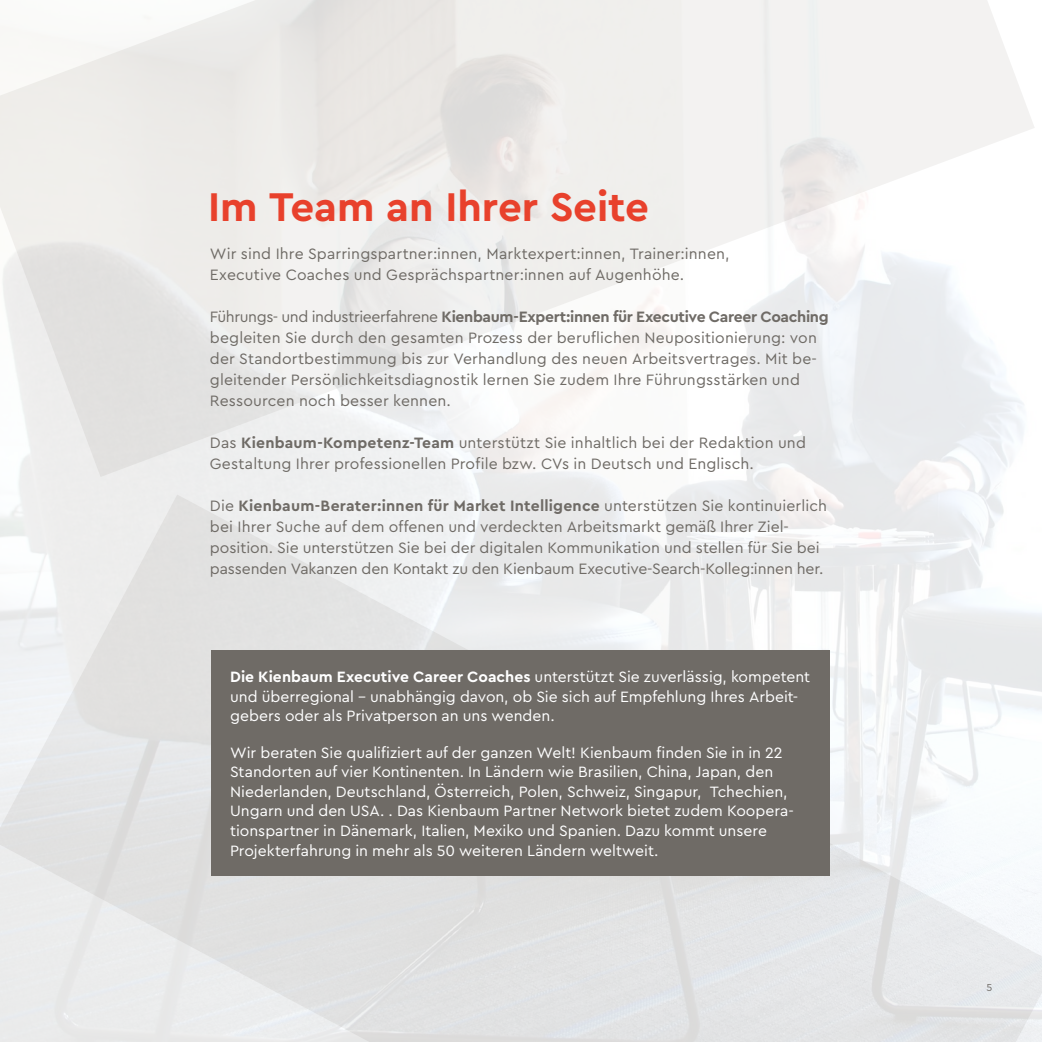
<style>
.page{position:relative;width:1042px;height:1042px;background:#fff}
.page>*{position:absolute;margin:0;border:0;box-sizing:border-box;transform-origin:0 0}
.t1{font:700 42px "Cera Pro";color:#e8412c}
.t2{font:15.75px/21px "Cera Pro";letter-spacing:.01em;color:#6f6b66}
.t3{font:15.75px/19.6px "Cera Pro";color:#fff}
.t4{font:10.5px "Cera Pro";color:#6f6b66}
.s1{font-weight:700}
</style>
<div class="page">
<img style="left:0;top:0;width:1042px;height:1042px">
<div style="left:211px;top:650px;width:618px;height:225px;background:#6f6b66"></div>
<h1 class="t1" style="left:208px;top:179px;width:442px">Im Team an Ihrer Seite</h1>
<p class="t2" style="left:210px;top:242px;width:521px">Wir sind Ihre Sparringspartner:innen, Marktexpert:innen, Trainer:innen,<br>Executive Coaches und Gesprächspartner:innen auf Augenhöhe.</p>
<p class="t2" style="left:210px;top:305px;width:620px">Führungs- und industrieerfahrene <span class="s1">Kienbaum-Expert:innen für Executive Career Coaching </span>begleiten Sie durch den gesamten Prozess der beruflichen Neupositionierung: von der Standortbestimmung bis zur Verhandlung des neuen Arbeitsvertrages. Mit be&shy;gleitender Persönlichkeitsdiagnostik lernen Sie zudem Ihre Führungsstärken und Ressourcen noch besser kennen.</p>
<p class="t2" style="left:210px;top:431px;width:597px">Das <span class="s1">Kienbaum-Kompetenz-Team</span> unterstützt Sie inhaltlich bei der Redaktion und<br>Gestaltung Ihrer professionellen Profile bzw. CVs in Deutsch und Englisch.</p>
<p class="t2" style="left:210px;top:494px;width:619px">Die <span class="s1">Kienbaum-Berater:innen für Market Intelligence</span> unterstützen Sie kontinuierlich bei Ihrer Suche auf dem offenen und verdeckten Arbeitsmarkt gemäß Ihrer Ziel&shy;position. Sie unterstützen Sie bei der digitalen Kommunikation und stellen für Sie bei passenden Vakanzen den Kontakt zu den Kienbaum Executive-Search-Kolleg:innen her.</p>
<p class="t3" style="left:230px;top:666px;width:581px"><span class="s1">Die Kienbaum Executive Career Coaches</span> unterstützt Sie zuverlässig, kompetent und überregional – unabhängig davon, ob Sie sich auf Empfehlung Ihres Arbeit&shy;gebers oder als Privatperson an uns wenden.</p>
<p class="t3" style="left:230px;top:742px;width:565px">Wir beraten Sie qualifiziert auf der ganzen Welt! Kienbaum finden Sie in in 22<br>Standorten auf vier Kontinenten. In Ländern wie Brasilien, China, Japan, den Niederlanden, Deutschland, Österreich, Polen, Schweiz, Singapur, Tchechien, Ungarn und den USA. . Das Kienbaum Partner Network bietet zudem Koopera&shy;tionspartner in Dänemark, Italien, Mexiko und Spanien. Dazu kommt unsere Projekterfahrung in mehr als 50 weiteren Ländern weltweit.</p>
<p class="t4" style="left:986px;top:980px;width:7px">5</p>
</div>
